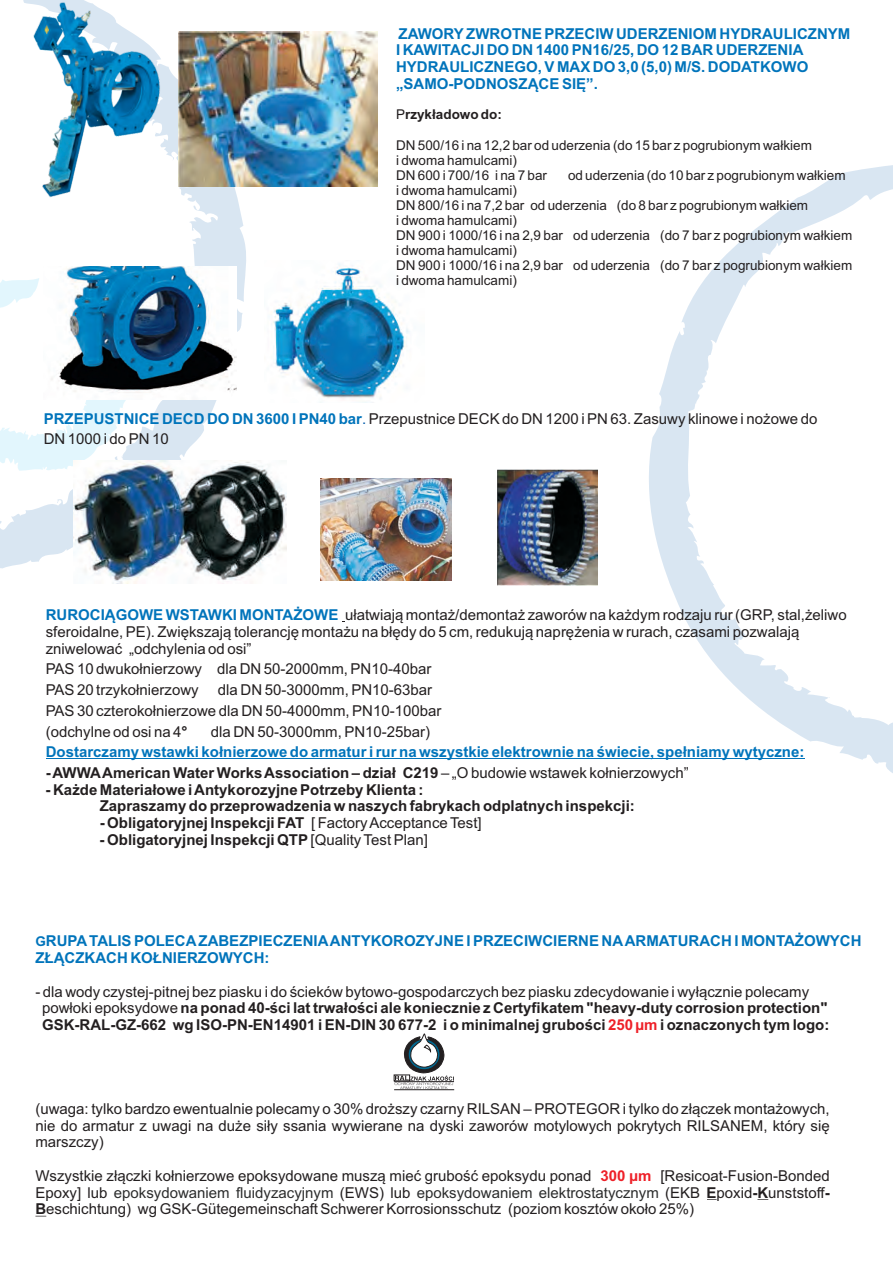
<style>
.page{position:relative;width:893px;height:1263px;background:#fff}
.page>*{position:absolute;margin:0;border:0;box-sizing:border-box;transform-origin:0 0}
.t1{font:15px/16.8px "Arial";color:#231f20}
.t2{font:700 15px/16.8px "Arial";color:#231f20}
.t3{font:700 15px/16.8px "Arial";color:#0074bb}
.t4{font:700 15px "Arial";color:#ee2028}
.t5{font:13.5px/15.1px "Arial";color:#231f20}
.t6{font:700 13.5px "Arial";color:#231f20}
.s1{font-weight:400}
.s2{font-weight:700;color:#0074bb}
.s3{color:#015aaa}
.s4{font-weight:700}
.s5{font-size:13.5px}
.s6{color:#ee2028}
.s7{color:#2c2d2d}
</style>
<div class="page">
<svg style="left:0;top:31px;width:252px;height:538px"></svg>
<svg style="left:649px;top:165px;width:244px;height:608px"></svg>
<svg style="left:0;top:278px;width:131px;height:195px"></svg>
<img style="left:43px;top:267px;width:193px;height:133px">
<img style="left:271px;top:263px;width:139px;height:137px">
<hr style="left:46px;top:758px;width:758px;height:1px;background:#0074bb">
<img style="left:74px;top:461px;width:213px;height:123px">
<img style="left:320px;top:478px;width:131px;height:103px">
<img style="left:497px;top:470px;width:100px;height:115px">
<div style="left:394px;top:1075px;width:16px;height:6px;border:1px solid #231f20"></div>
<hr style="left:394px;top:1081px;width:60px;height:1px;background:#231f20">
<hr style="left:394px;top:1089px;width:60px;height:1px;background:#231f20">
<svg style="left:395px;top:1033px;width:59px;height:56px"></svg>
<img style="left:16px;top:0;width:159px;height:205px">
<img style="left:178px;top:32px;width:200px;height:155px">
<p class="t3" style="left:396px;top:26px;width:456px">ZAWORY ZWROTNE PRZECIW UDERZENIOM HYDRAULICZNYM I KAWITACJI DO DN 1400 PN16/25, DO 12 BAR UDERZENIA HYDRAULICZNEGO, V MAX DO 3,0 (5,0) M/S. DODATKOWO „SAMO-PODNOSZĄCE SIĘ”.</p>
<p class="t6" style="left:396px;top:110px;width:107px"><span class="s1">P</span>rzykładowo do:</p>
<p class="t5" style="left:396px;top:139px;width:417px">DN 500/16 i na 12,2 bar od uderzenia (do 15 bar z pogrubionym wałkiem i dwoma hamulcami)<br>DN 600 i 700/16 i na 7 bar</p>
<p class="t5" style="left:568px;top:169px;width:279px">od uderzenia (do 10 bar z pogrubionym wałkiem</p>
<p class="t5" style="left:396px;top:184px;width:458px">i dwoma hamulcami)<br>DN 800/16 i na 7,2 bar od uderzenia (do 8 bar z pogrubionym wałkiem<br>i dwoma hamulcami)<br>DN 900 i 1000/16 i na 2,9 bar od uderzenia (do 7 bar z pogrubionym wałkiem i dwoma hamulcami)<br>DN 900 i 1000/16 i na 2,9 bar od uderzenia (do 7 bar z pogrubionym wałkiem i dwoma hamulcami)</p>
<p class="t1" style="left:44px;top:409px;width:775px;line-height:20.7px"><span class="s2">PRZEPUSTNICE DECD DO DN 3600 I PN40 bar</span><span class="s3">.</span> Przepustnice DECK do DN 1200 i PN 63. Zasuwy klinowe i nożowe do<br>DN 1000 i do PN 10</p>
<p class="t1" style="left:46px;top:608px;width:802px"><span class="s2">RUROCIĄGOWE WSTAWKI MONTAŻOWE</span> ułatwiają montaż/demontaż zaworów na każdym rodzaju rur (GRP, stal,żeliwo</p>
<p class="t1" style="left:46px;top:625px;width:755px">sferoidalne, PE). Zwiększają tolerancję montażu na błędy do 5 cm, redukują naprężenia w rurach, czasami pozwalają zniwelować „odchylenia od osi”</p>
<p class="t1" style="left:46px;top:660px;width:387px;line-height:20.7px">PAS 10 dwukołnierzowy dla DN 50-2000mm, PN10-40bar<br>PAS 20 trzykołnierzowy</p>
<p class="t1" style="left:46px;top:681px;width:397px;line-height:20.7px;text-indent:172px">dla DN 50-3000mm, PN10-63bar<br>PAS 30 czterokołnierzowe dla DN 50-4000mm, PN10-100bar (odchylne od osi na 4<span class="s4">°</span></p>
<p class="t1" style="left:211px;top:724px;width:221px">dla DN 50-3000mm, PN10-25bar)</p>
<p class="t2" style="left:46px;top:766px;width:644px">- AWWA American Water Works Association – dział C219 <span class="s1">– „O budowie wstawek kołnierzowych”</span></p>
<p class="t2" style="left:100px;top:782px;width:537px;text-indent:-54px">- Każde Materiałowe i Antykorozyjne Potrzeby Klienta :<br>Zapraszamy do przeprowadzenia w naszych fabrykach odplatnych inspekcji:</p>
<p class="t2" style="left:100px;top:816px;width:384px">- Obligatoryjnej Inspekcji FAT <span class="s1">[ Factory Acceptance Test]</span></p>
<p class="t2" style="left:100px;top:833px;width:330px">- Obligatoryjnej Inspekcji QTP <span class="s1">[Quality Test Plan]</span></p>
<p class="t3" style="left:46px;top:745px;width:760px">Dostarczamy wstawki kołnierzowe do armatur i rur na wszystkie elektrownie na świecie, spełniamy wytyczne:</p>
<p class="t3" style="left:35px;top:934px;width:828px"><span class="s5">G</span>RUPA TALIS POLECA ZABEZPIECZENIA ANTYKOROZYJNE I PRZECIWCIERNE NA ARMATURACH I MONTAŻOWYCH<br>ZŁĄCZKACH KOŁNIERZOWYCH:</p>
<p class="t2" style="left:42px;top:984px;width:789px;text-indent:-7px"><span class="s1">- dla wody czystej-pitnej bez piasku i do ścieków bytowo-gospodarczych bez piasku zdecydowanie i wyłącznie polecamy powłoki epoksydowe</span> na ponad 40-ści lat trwałości ale koniecznie z Certyfikatem "heavy-duty corrosion protection"<br>GSK-RAL-GZ-662 wg ISO-PN-EN14901 i EN-DIN 30 677-2 i o minimalnej grubości <span class="s6">250 µm</span> i oznaczonych tym logo:</p>
<p class="t1" style="left:35px;top:1101px;width:796px;text-align:justify">(uwaga: tylko bardzo ewentualnie polecamy o 30% droższy czarny RILSAN – PROTEGOR i tylko do złączek montażowych, nie do armatur z uwagi na duże siły ssania wywierane na dyski zaworów motylowych pokrytych RILSANEM, który się marszczy)</p>
<p class="t1" style="left:35px;top:1168px;width:557px">Wszystkie złączki kołnierzowe epoksydowane muszą mieć grubość epoksydu ponad</p>
<p class="t4" style="left:600px;top:1170px;width:53px">300 μm</p>
<p class="t1" style="left:35px;top:1168px;width:796px;text-align:justify;text-indent:625px">[Resicoat-Fusion-Bonded Epoxy] lub <span class="s7">epoksydowaniem fluidyzacyjnym</span> (EWS) lub <span class="s7">epoksydowaniem elektrostatycznym</span> (EKB <span class="s4">E</span>poxid<span class="s4">-K</span>unststoff<span class="s4">-B</span>eschichtung) wg GSK-Gütegemeinschaft Schwerer Korrosionsschutz (poziom kosztów około 25%)</p>
</div>
